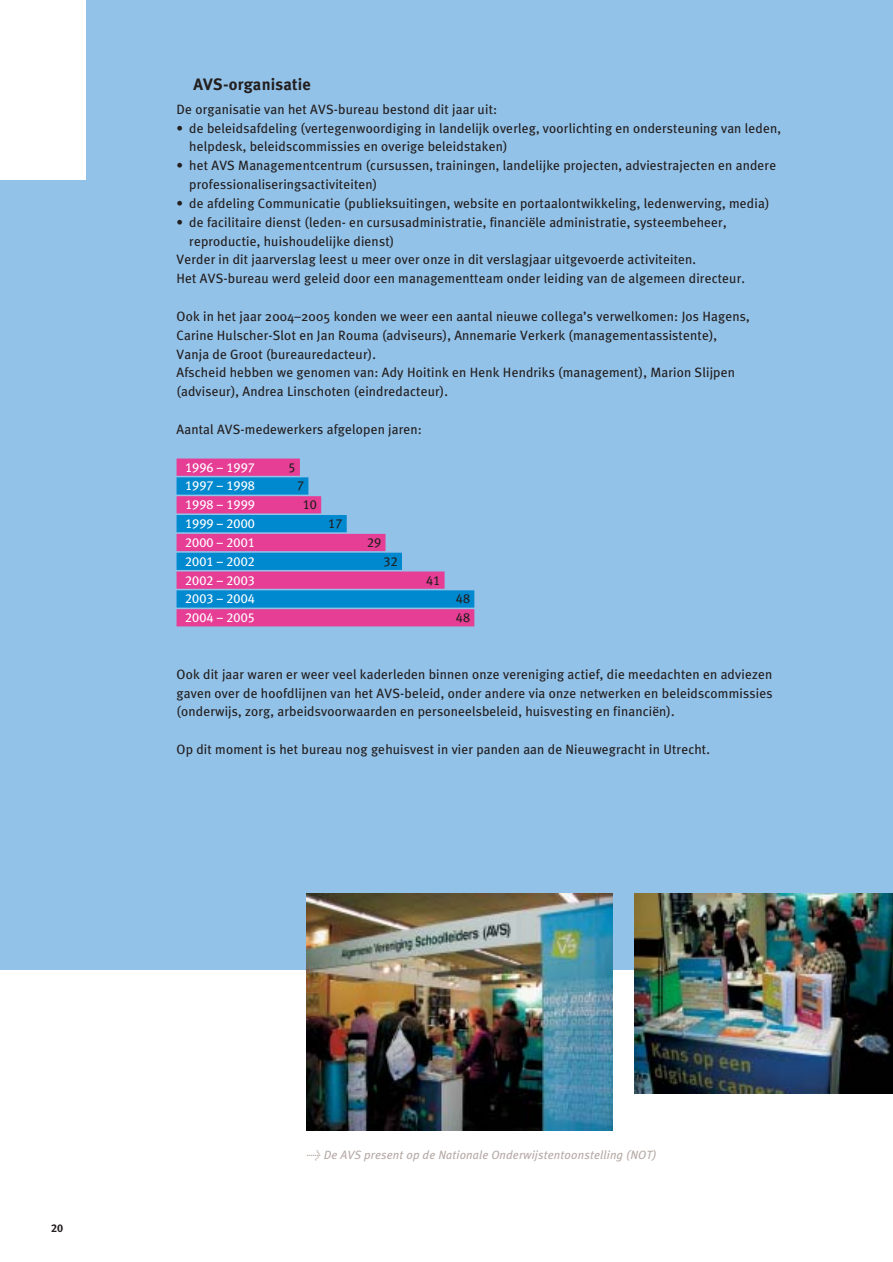
<style>
.page{position:relative;width:893px;height:1262px;background:#fff}
.page>*{position:absolute;margin:0;border:0;box-sizing:border-box;transform-origin:0 0}
.t1{font:700 16.5px "Meta Plus";letter-spacing:.01em;color:#231f1f}
.t2{font:13.5px/18.8px "Meta Plus";letter-spacing:.01em;color:#231f1f}
.t3{font:13.2px "Meta Plus Book Caps";letter-spacing:.01em;color:#fff}
.t4{font:13.2px "Meta Plus Book Caps";letter-spacing:.01em;color:#231f1f}
.t5{font:italic 12px "Meta Plus";letter-spacing:.01em;color:#b6aaa6}
.t6{font:11.25px "Meta Plus Bold Caps";color:#231f1f}
</style>
<div class="page">
<div style="left:0;top:0;width:892px;height:970px;background:#93c2e9"></div>
<div style="left:176px;top:458px;width:124px;height:18px;background:#e63d95"></div>
<div style="left:176px;top:477px;width:132px;height:17px;background:#0089cf"></div>
<div style="left:176px;top:496px;width:145px;height:17px;background:#e63d95"></div>
<div style="left:176px;top:515px;width:171px;height:17px;background:#0089cf"></div>
<div style="left:176px;top:534px;width:209px;height:17px;background:#e63d95"></div>
<div style="left:176px;top:552px;width:226px;height:18px;background:#0089cf"></div>
<div style="left:176px;top:571px;width:268px;height:18px;background:#e63d95"></div>
<div style="left:176px;top:590px;width:298px;height:17px;background:#0089cf"></div>
<div style="left:176px;top:609px;width:298px;height:17px;background:#e63d95"></div>
<div style="left:0;top:0;width:85px;height:179px;background:#fff"></div>
<img style="left:635px;top:893px;width:257px;height:200px">
<img style="left:306px;top:893px;width:306px;height:237px">
<p class="t1" style="left:193px;top:79px;width:119px">AVS-organisatie</p>
<p class="t2" style="left:176px;top:101px;width:322px">De organisatie van het AVS-bureau bestond dit jaar uit:</p>
<p class="t2" style="left:189px;top:120px;width:593px;text-indent:-13px">• de beleidsafdeling (vertegenwoordiging in landelijk overleg, voorlichting en ondersteuning van leden, helpdesk, beleidscommissies en overige beleidstaken)</p>
<p class="t2" style="left:189px;top:158px;width:588px;text-indent:-13px">• het AVS Managementcentrum (cursussen, trainingen, landelijke projecten, adviestrajecten en andere professionaliseringsactiviteiten)</p>
<p class="t2" style="left:176px;top:195px;width:594px">• de afdeling Communicatie (publieksuitingen, website en portaalontwikkeling, ledenwerving, media)</p>
<p class="t2" style="left:176px;top:214px;width:551px">• de facilitaire dienst (leden- en cursusadministratie, financiële administratie, systeembeheer,</p>
<p class="t2" style="left:189px;top:233px;width:206px">reproductie, huishoudelijke dienst)</p>
<p class="t2" style="left:176px;top:252px;width:521px">Verder in dit jaarverslag leest u meer over onze in dit verslagjaar uitgevoerde activiteiten.</p>
<p class="t2" style="left:176px;top:271px;width:570px">Het AVS-bureau werd geleid door een managementteam onder leiding van de algemeen directeur.</p>
<p class="t2" style="left:176px;top:308px;width:574px">Ook in het jaar 2004–2005 konden we weer een aantal nieuwe collega’s verwelkomen: Jos Hagens, Carine Hulscher-Slot en Jan Rouma (adviseurs), Annemarie Verkerk (managementassistente), Vanja de Groot (bureauredacteur).<br>Afscheid hebben we genomen van: Ady Hoitink en Henk Hendriks (management), Marion Slijpen (adviseur), Andrea Linschoten (eindredacteur).</p>
<p class="t2" style="left:176px;top:421px;width:247px">Aantal AVS-medewerkers afgelopen jaren:</p>
<p class="t3" style="left:185px;top:459px;width:71px">1996 – 1997</p>
<p class="t4" style="left:288px;top:459px;width:9px">5</p>
<p class="t3" style="left:185px;top:478px;width:71px">1997 – 1998</p>
<p class="t4" style="left:297px;top:478px;width:9px">7</p>
<p class="t3" style="left:185px;top:497px;width:71px">1998 – 1999</p>
<p class="t4" style="left:303px;top:497px;width:16px">10</p>
<p class="t3" style="left:185px;top:516px;width:71px">1999 – 2000</p>
<p class="t4" style="left:328px;top:516px;width:16px">17</p>
<p class="t3" style="left:185px;top:534px;width:71px">2000 – 2001</p>
<p class="t4" style="left:367px;top:534px;width:16px">29</p>
<p class="t3" style="left:185px;top:553px;width:71px">2001 – 2002</p>
<p class="t4" style="left:383px;top:553px;width:16px">32</p>
<p class="t3" style="left:185px;top:572px;width:71px">2002 – 2003</p>
<p class="t4" style="left:426px;top:572px;width:16px">41</p>
<p class="t3" style="left:185px;top:591px;width:71px">2003 – 2004</p>
<p class="t4" style="left:456px;top:591px;width:16px">48</p>
<p class="t3" style="left:185px;top:610px;width:71px">2004 – 2005</p>
<p class="t4" style="left:456px;top:610px;width:16px">48</p>
<p class="t2" style="left:176px;top:666px;width:597px;text-align:justify">Ook dit jaar waren er weer veel kaderleden binnen onze vereniging actief, die meedachten en adviezen gaven over de hoofdlijnen van het AVS-beleid, onder andere via onze netwerken en beleidscommissies (onderwijs, zorg, arbeidsvoorwaarden en personeelsbeleid, huisvesting en financiën).</p>
<p class="t2" style="left:176px;top:741px;width:535px">Op dit moment is het bureau nog gehuisvest in vier panden aan de Nieuwegracht in Utrecht.</p>
<p class="t6" style="left:51px;top:1221px;width:14px">20</p>
<p class="t5" style="left:306px;top:1150px;width:351px">&gt; De AVS present op de Nationale Onderwijstentoonstelling (NOT)</p>
</div>
